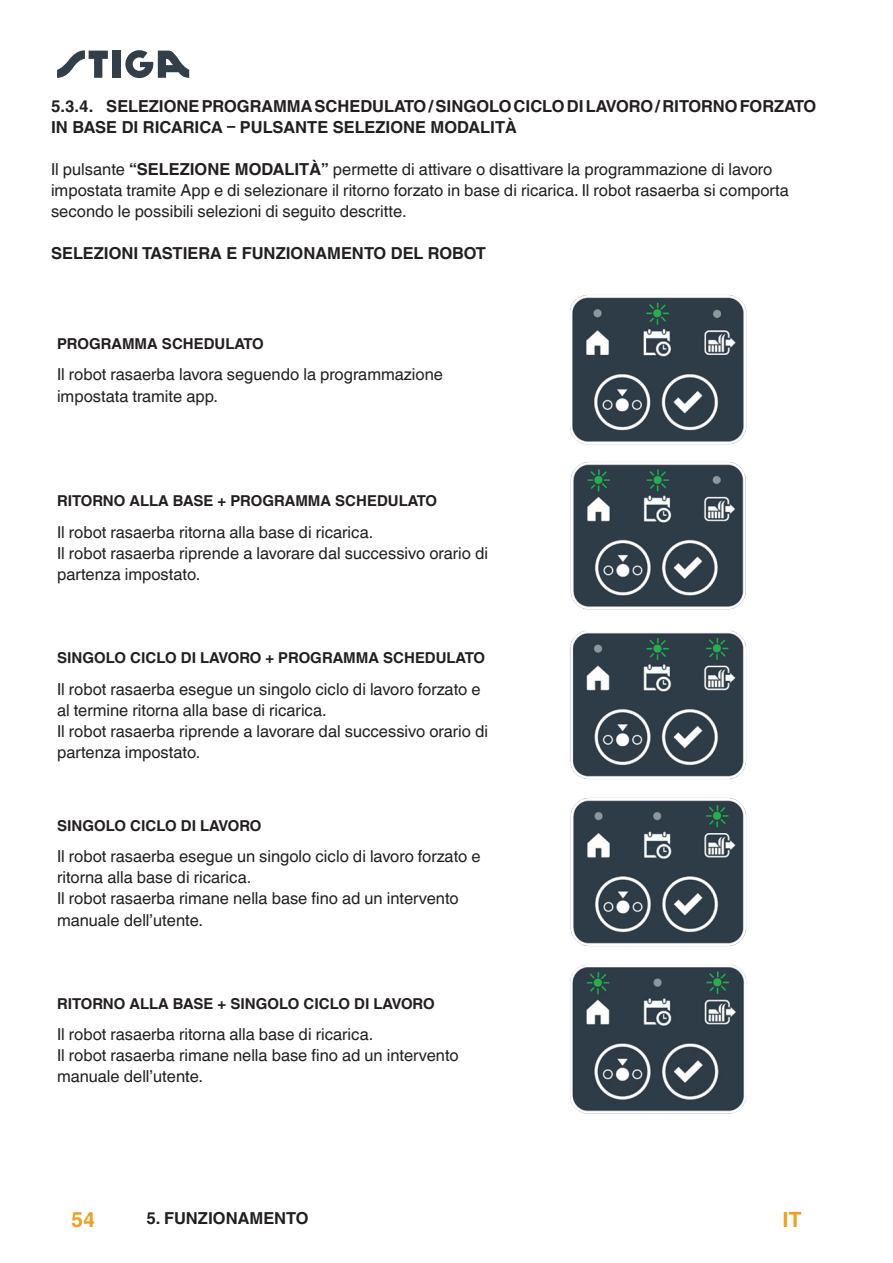
<style>
.page{position:relative;width:893px;height:1263px;background:#fff}
.page>*{position:absolute;margin:0;border:0;box-sizing:border-box;transform-origin:0 0}
.t1{font:700 21px "Helvetica World";color:#eea11d}
.Testo_normale{font:16.5px/21px "Helvetica World";color:#231f20}
.Testo_normale_-_CBOLD{font:700 16.5px/21px "Helvetica World";color:#231f20}
.Testo_normale-2{font:700 15px "Helvetica World";color:#231f20}
.s1{font-weight:700}
</style>
<div class="page">
<div style="left:113px;top:51px;width:8px;height:27px;background:#323e48"></div>
<svg style="left:57px;top:50px;width:51px;height:28px"></svg>
<svg style="left:125px;top:50px;width:64px;height:28px"></svg>
<img style="left:570px;top:295px;width:177px;height:150px">
<img style="left:570px;top:462px;width:176px;height:148px">
<img style="left:570px;top:631px;width:177px;height:149px">
<img style="left:570px;top:797px;width:177px;height:150px">
<img style="left:570px;top:964px;width:177px;height:150px">
<p class="Testo_normale_-_CBOLD" style="left:51px;top:96px;width:767px">5.3.4. SELEZIONE PROGRAMMA SCHEDULATO / SINGOLO CICLO DI LAVORO / RITORNO FORZATO<br>IN BASE DI RICARICA – PULSANTE SELEZIONE MODALITÀ</p>
<p class="Testo_normale" style="left:51px;top:159px;width:739px">Il pulsante <span class="s1">“SELEZIONE MODALITÀ”</span> permette di attivare o disattivare la programmazione di lavoro impostata tramite App e di selezionare il ritorno forzato in base di ricarica. Il robot rasaerba si comporta secondo le possibili selezioni di seguito descritte.</p>
<p class="Testo_normale_-_CBOLD" style="left:51px;top:243px;width:436px">SELEZIONI TASTIERA E FUNZIONAMENTO DEL ROBOT</p>
<p class="Testo_normale-2" style="left:57px;top:335px;width:208px">PROGRAMMA SCHEDULATO</p>
<p class="Testo_normale" style="left:57px;top:364px;width:387px">Il robot rasaerba lavora seguendo la programmazione impostata tramite app.</p>
<p class="Testo_normale-2" style="left:57px;top:492px;width:381px">RITORNO ALLA BASE + PROGRAMMA SCHEDULATO</p>
<p class="Testo_normale" style="left:57px;top:522px;width:318px">Il robot rasaerba ritorna alla base di ricarica.</p>
<p class="Testo_normale" style="left:57px;top:543px;width:433px">Il robot rasaerba riprende a lavorare dal successivo orario di partenza impostato.</p>
<p class="Testo_normale-2" style="left:57px;top:649px;width:429px">SINGOLO CICLO DI LAVORO + PROGRAMMA SCHEDULATO</p>
<p class="Testo_normale" style="left:57px;top:679px;width:425px">Il robot rasaerba esegue un singolo ciclo di lavoro forzato e al termine ritorna alla base di ricarica.</p>
<p class="Testo_normale" style="left:57px;top:721px;width:433px">Il robot rasaerba riprende a lavorare dal successivo orario di partenza impostato.</p>
<p class="Testo_normale-2" style="left:57px;top:817px;width:206px">SINGOLO CICLO DI LAVORO</p>
<p class="Testo_normale" style="left:57px;top:846px;width:425px">Il robot rasaerba esegue un singolo ciclo di lavoro forzato e ritorna alla base di ricarica.</p>
<p class="Testo_normale" style="left:57px;top:888px;width:403px">Il robot rasaerba rimane nella base fino ad un intervento manuale dell’utente.</p>
<p class="Testo_normale-2" style="left:57px;top:994px;width:379px">RITORNO ALLA BASE + SINGOLO CICLO DI LAVORO</p>
<p class="Testo_normale" style="left:57px;top:1024px;width:318px">Il robot rasaerba ritorna alla base di ricarica.</p>
<p class="Testo_normale" style="left:57px;top:1045px;width:403px">Il robot rasaerba rimane nella base fino ad un intervento manuale dell’utente.</p>
<p class="t1" style="left:71px;top:1208px;width:26px">54</p>
<p class="Testo_normale_-_CBOLD" style="left:146px;top:1208px;width:40px">5. FUNZIONAMENTO</p>
<p class="t1" style="left:782px;top:1208px;width:21px">IT</p>
</div>
